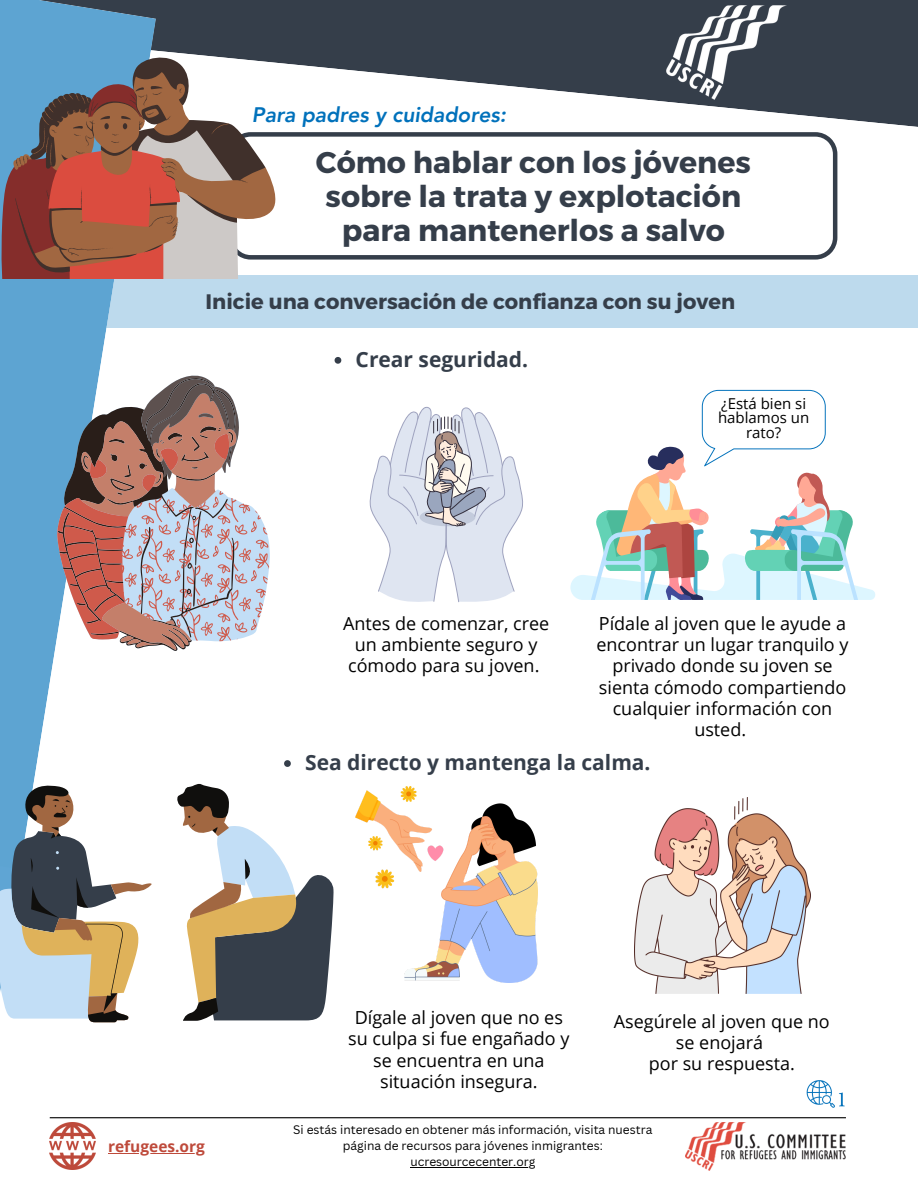
<style>
.page{position:relative;width:918px;height:1188px;background:#fff}
.page>*{position:absolute;margin:0;border:0;box-sizing:border-box;transform-origin:0 0}
.t1{font:700 30px/33.8px "Montserrat";color:#353e4a;text-align:center}
.t2{font:700 21px "Open Sans";color:#353e4a}
.t3{font:700 21px "Montserrat";color:#353e4a}
.t4{font:italic 800 21px "Avenir LT Pro";color:#0071bb}
.t5{font:18px/21.3px "Open Sans";color:#000;text-align:center}
.t6{font:700 15.45px "Open Sans";color:#be4a3b}
.t7{font:15px/14.7px "Open Sans";color:#000;text-align:center}
.t8{font:12px/16px "Canva Sans";color:#000;text-align:center}
</style>
<div class="page">
<svg style="left:156px;top:0;width:762px;height:127px;fill:#353e4a"></svg>
<img style="left:667px;top:5px;width:119px;height:95px">
<div style="left:0;top:275px;width:918px;height:52px;background:#bddaed"></div>
<svg style="left:0;top:0;width:156px;height:1023px;fill:#5da4d2"></svg>
<svg style="left:282px;top:132px;width:555px;height:127px"></svg>
<img style="left:806px;top:1080px;width:39px;height:28px">
<svg style="left:17px;top:52px;width:220px;height:18px;fill:#5da4d2"></svg>
<svg style="left:13px;top:70px;width:269px;height:190px"></svg>
<svg style="left:0;top:81px;width:265px;height:197px;background:#a4776e"></svg>
<svg style="left:11px;top:875px;width:322px;height:145px;background:#555c66"></svg>
<svg style="left:0;top:825px;width:295px;height:194px;fill:#c2def6"></svg>
<svg style="left:22px;top:894px;width:278px;height:108px;background:#696557"></svg>
<svg style="left:25px;top:784px;width:225px;height:238px"></svg>
<svg style="left:58px;top:378px;width:119px;height:273px;fill:#5da4d2"></svg>
<svg style="left:57px;top:434px;width:212px;height:207px"></svg>
<svg style="left:81px;top:375px;width:158px;height:275px;background:#b29493"></svg>
<img style="left:634px;top:798px;width:177px;height:195px">
<svg style="left:284px;top:760px;width:7px;height:7px"></svg>
<svg style="left:335px;top:357px;width:6px;height:7px"></svg>
<svg style="left:369px;top:406px;width:154px;height:197px"></svg>
<img style="left:355px;top:787px;width:182px;height:196px">
<svg style="left:570px;top:390px;width:305px;height:210px"></svg>
<img style="left:685px;top:1122px;width:161px;height:49px">
<hr style="left:50px;top:1117px;width:796px;height:1px;background:#000">
<img style="left:50px;top:1123px;width:46px;height:47px">
<hr style="left:108px;top:1153px;width:97px;height:1px;background:#be4a3b">
<hr style="left:410px;top:1167px;width:126px;height:1px;background:#000">
<h2 class="t4" style="left:252px;top:106px;width:256px">Para padres y cuidadores:</h2>
<p class="t1" style="left:316px;top:144px;width:436px">Cómo hablar con los jóvenes sobre la trata y explotación para mantenerlos a salvo</p>
<p class="t3" style="left:206px;top:288px;width:531px">Inicie una conversación de confianza con su joven</p>
<h2 class="t2" style="left:356px;top:345px;width:174px">Crear seguridad.</h2>
<h6 class="t7" style="left:718px;top:396px;width:93px">¿Está bien si hablamos un rato?</h6>
<p class="t5" style="left:343px;top:612px;width:208px">Antes de comenzar, cree un ambiente seguro y cómodo para su joven.</p>
<p class="t5" style="left:597px;top:612px;width:253px">Pídale al joven que le ayude a encontrar un lugar tranquilo y privado donde su joven se sienta cómodo compartiendo cualquier información con usted.</p>
<h1 class="t2" style="left:305px;top:748px;width:347px">Sea directo y mantenga la calma.</h1>
<p class="t6" style="left:108px;top:1136px;width:98px">refugees.org</p>
<p class="t5" style="left:348px;top:1006px;width:223px">Dígale al joven que no es su culpa si fue engañado y se encuentra en una situación insegura.</p>
<p class="t5" style="left:614px;top:1010px;width:217px">Asegúrele al joven que no se enojará<br>por su respuesta.</p>
<h4 class="t8" style="left:293px;top:1121px;width:361px">Si estás interesado en obtener más información, visita nuestra página de recursos para jóvenes inmigrantes:</h4>
<h4 class="t8" style="left:410px;top:1153px;width:127px">ucresourcecenter.org</h4>
</div>
